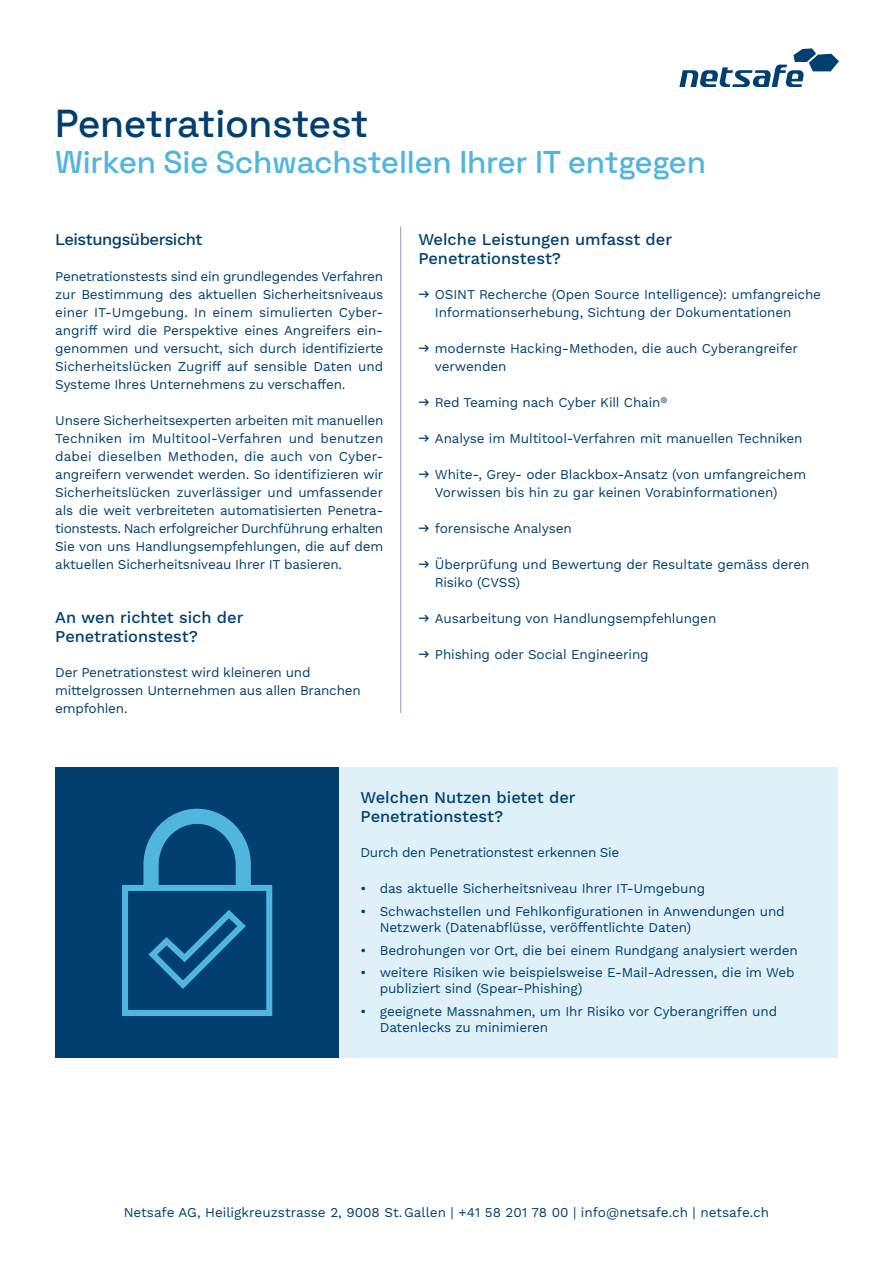
<style>
.page{position:relative;width:893px;height:1263px;background:#fff}
.page>*{position:absolute;margin:0;border:0;box-sizing:border-box;transform-origin:0 0}
.t1{font:500 39px "Space Grotesk";letter-spacing:-.01em;color:#003f6f}
.t2{font:500 31.5px "Space Grotesk";letter-spacing:-.01em;color:#50b6de}
.t3{font:500 16.5px/19.5px "Work Sans";color:#003f6f}
.t4{font:500 16.5px "Work Sans";letter-spacing:-.03em;color:#003f6f}
.t5{font:13.5px/18px "Work Sans";letter-spacing:-.01em;color:#003f6f}
.s1{font-family:"Space Grotesk";font-weight:500}
.s2{font-weight:500}
</style>
<div class="page">
<div style="left:339px;top:767px;width:499px;height:290px;background:#dff0f9"></div>
<div style="left:55px;top:767px;width:284px;height:290px;background:#003f6f"></div>
<hr style="left:400px;top:227px;width:1px;height:486px;background:#899fbe">
<svg style="left:136px;top:808px;width:122px;height:181px"></svg>
<div style="left:122px;top:885px;width:150px;height:131px;border:6px solid #50b6de"></div>
<svg style="left:679px;top:48px;width:160px;height:39px"></svg>
<h1 class="t1" style="left:55px;top:95px;width:315px">Penetrationstest</h1>
<h2 class="t2" style="left:55px;top:139px;width:652px">Wirken Sie Schwachstellen Ihrer IT entgegen</h2>
<p class="t4" style="left:55px;top:229px;width:149px">Leistungsübersicht</p>
<p class="t5" style="left:55px;top:268px;width:330px;text-align:justify">Penetrationstests sind ein grundlegendes Verfahren zur Bestimmung des aktuellen Sicherheitsniveaus einer IT-Umgebung. In einem simulierten Cyber&shy;angriff wird die Perspektive eines Angreifers ein&shy;genommen und versucht, sich durch identifizierte Sicherheitslücken Zugriff auf sensible Daten und Systeme Ihres Unternehmens zu verschaffen.</p>
<p class="t5" style="left:55px;top:412px;width:330px;text-align:justify">Unsere Sicherheitsexperten arbeiten mit manuellen Techniken im Multitool-Verfahren und benutzen dabei dieselben Methoden, die auch von Cyber&shy;angreifern verwendet werden. So identifizieren wir Sicherheitslücken zuverlässiger und umfassender als die weit verbreiteten automatisierten Penetra&shy;tionstests. Nach erfolgreicher Durchführung erhalten Sie von uns Handlungsempfehlungen, die auf dem aktuellen Sicherheitsniveau Ihrer IT basieren.</p>
<p class="t3" style="left:55px;top:608px;width:190px">An wen richtet sich der<br>Penetrationstest?</p>
<p class="t5" style="left:55px;top:664px;width:307px">Der Penetrationstest wird kleineren und mittelgrossen Unternehmen aus allen Branchen empfohlen.</p>
<p class="t3" style="left:418px;top:230px;width:255px">Welche Leistungen umfasst der<br>Penetrationstest?</p>
<p class="t5" style="left:435px;top:286px;width:388px;text-indent:-16px"><span class="s1">→</span> OSINT Recherche (Open Source Intelligence): umfangreiche<br>Informationserhebung, Sichtung der Dokumentationen</p>
<p class="t5" style="left:435px;top:340px;width:364px;text-indent:-16px"><span class="s1">→</span> modernste Hacking-Methoden, die auch Cyberangreifer verwenden</p>
<p class="t5" style="left:418px;top:394px;width:251px"><span class="s1">→</span> Red Teaming nach Cyber Kill Chain<sup>®</sup></p>
<p class="t5" style="left:418px;top:430px;width:386px"><span class="s1">→</span> Analyse im Multitool-Verfahren mit manuellen Techniken</p>
<p class="t5" style="left:435px;top:466px;width:373px;text-indent:-16px"><span class="s1">→</span> White-, Grey- oder Blackbox-Ansatz (von umfangreichem<br>Vorwissen bis hin zu gar keinen Vorabinformationen)</p>
<p class="t5" style="left:418px;top:520px;width:155px"><span class="s1">→</span> forensische Analysen</p>
<p class="t5" style="left:435px;top:556px;width:376px;text-indent:-16px"><span class="s1">→</span> Überprüfung und Bewertung der Resultate gemäss deren<br>Risiko (CVSS)</p>
<p class="t5" style="left:418px;top:610px;width:299px"><span class="s1">→</span> Ausarbeitung von Handlungsempfehlungen</p>
<p class="t5" style="left:418px;top:646px;width:232px"><span class="s1">→</span> Phishing oder Social Engineering</p>
<p class="t3" style="left:361px;top:788px;width:217px">Welchen Nutzen bietet der<br>Penetrationstest?</p>
<p class="t5" style="left:361px;top:844px;width:260px">Durch den Penetrationstest erkennen Sie</p>
<p class="t5" style="left:361px;top:880px;width:346px"><span class="s2">•</span> das aktuelle Sicherheitsniveau Ihrer IT-Umgebung</p>
<p class="t5" style="left:380px;top:904px;width:407px;line-height:16.2px;text-indent:-19px"><span class="s2">•</span> Schwachstellen und Fehlkonfigurationen in Anwendungen und<br>Netzwerk (Datenabflüsse, veröffentlichte Daten)</p>
<p class="t5" style="left:361px;top:942px;width:439px"><span class="s2">•</span> Bedrohungen vor Ort, die bei einem Rundgang analysiert werden</p>
<p class="t5" style="left:380px;top:965px;width:417px;line-height:16.2px;text-indent:-19px"><span class="s2">•</span> weitere Risiken wie beispielsweise E-Mail-Adressen, die im Web publiziert sind (Spear-Phishing)</p>
<p class="t5" style="left:380px;top:1004px;width:399px;line-height:16.2px;text-indent:-19px"><span class="s2">•</span> geeignete Massnahmen, um Ihr Risiko vor Cyberangriffen und<br>Datenlecks zu minimieren</p>
<p class="t5" style="left:124px;top:1204px;width:647px">Netsafe AG, Heiligkreuzstrasse 2, 9008 St.Gallen | +41 58 201 78 00 | info@netsafe.ch | netsafe.ch</p>
</div>
